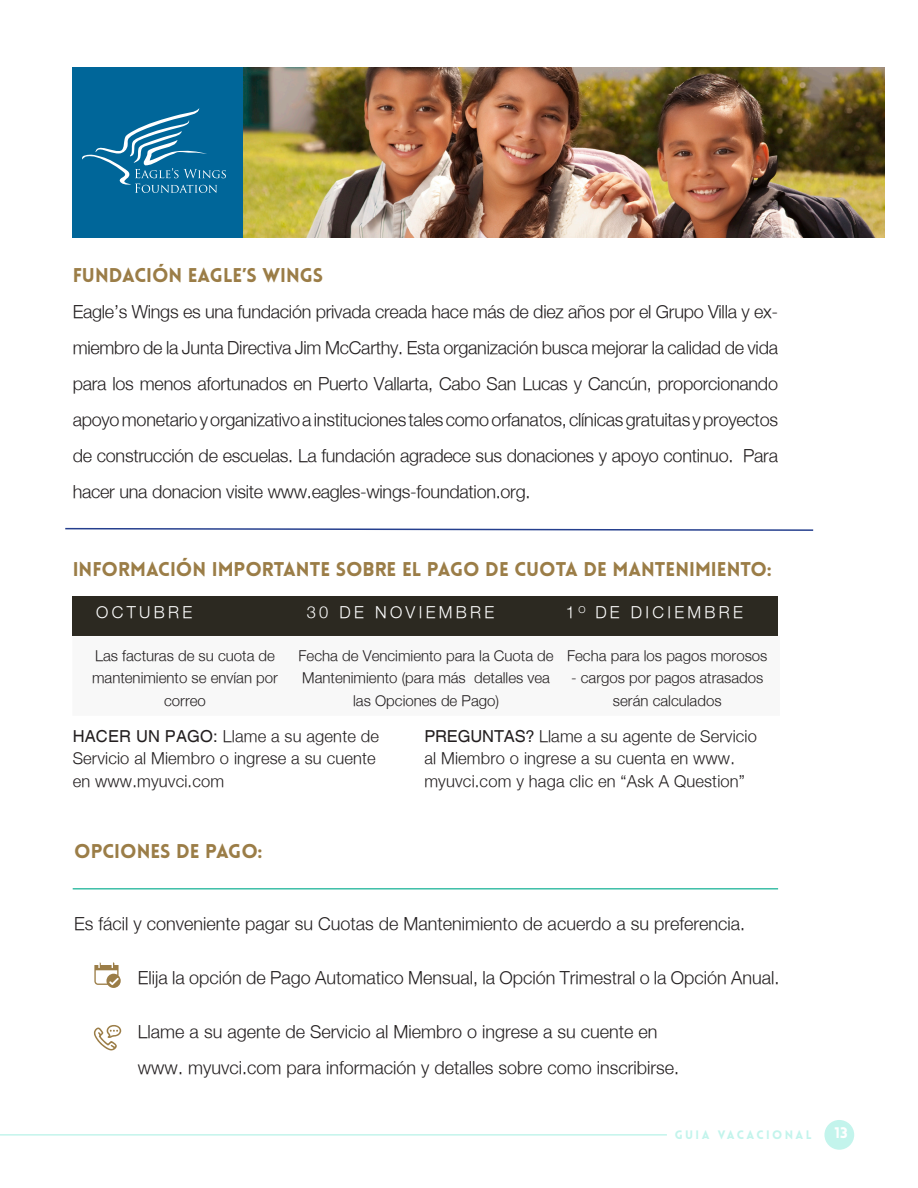
<style>
.page{position:relative;width:918px;height:1188px;background:#fff}
.page>*{position:absolute;margin:0;border:0;box-sizing:border-box;transform-origin:0 0}
.t1{font:900 19.5px "Lovelo";color:#9b7d47}
.t2{font:300 18px/36px "Helvetica Neue";color:#231f20;text-align:justify}
.t3{font:300 16.5px/22.5px "Helvetica Neue";letter-spacing:.01em;color:#231f20}
.t4{font:300 16.5px "Helvetica Neue";letter-spacing:.2em;color:#fff}
.t5{font:300 15px/22.5px "Helvetica Neue";color:#231f20;text-align:center}
.t6{font:900 15px "Lovelo";color:#fff}
.t7{font:900 12px "Lovelo";letter-spacing:.2em;color:#c3f4ec}
.s1{font-family:"Helvetica";font-weight:400}
</style>
<div class="page">
<div style="left:824px;top:1120px;width:30px;height:30px;background:#c3f4ec;border-radius:50%"></div>
<hr style="left:0;top:1134px;width:667px;height:2px;background:#c3f4ec">
<hr style="left:73px;top:888px;width:705px;height:2px;background:#3cbea7">
<svg style="left:94px;top:962px;width:27px;height:26px"></svg>
<svg style="left:94px;top:1025px;width:27px;height:26px"></svg>
<div style="left:73px;top:597px;width:705px;height:39px;background:#2c2921"></div>
<img style="left:243px;top:68px;width:641px;height:170px">
<div style="left:73px;top:68px;width:170px;height:170px;background:#069"></div>
<svg style="left:82px;top:108px;width:144px;height:85px"></svg>
<svg style="left:65px;top:527px;width:749px;height:4px"></svg>
<p class="t1" style="left:73px;top:263px;width:252px">FUNDACIÓN EAGLE’S WINGS</p>
<p class="t2" style="left:73px;top:293px;width:707px">Eagle’s Wings es una fundación privada creada hace más de diez años por el Grupo Villa y ex&shy;miembro de la Junta Directiva Jim McCarthy. Esta organización busca mejorar la calidad de vida para los menos afortunados en Puerto Vallarta, Cabo San Lucas y Cancún, proporcionando apoyo monetario y organizativo a instituciones tales como orfanatos, clínicas gratuitas y proyectos de construcción de escuelas. La fundación agradece sus donaciones y apoyo continuo. Para hacer una donacion visite www.eagles-wings-foundation.org.</p>
<p class="t1" style="left:73px;top:557px;width:700px">INFORMACIÓN IMPORTANTE SOBRE EL PAGO DE CUOTA DE MANTENIMIENTO:</p>
<p class="t4" style="left:96px;top:603px;width:97px">OCTUBRE</p>
<p class="t4" style="left:307px;top:603px;width:189px">30 DE NOVIEMBRE</p>
<p class="t4" style="left:566px;top:603px;width:178px">1 <sup>O</sup> DE DICIEMBRE</p>
<p class="t5" style="left:92px;top:644px;width:187px">Las facturas de su cuota de mantenimiento se envían por correo</p>
<p class="t5" style="left:299px;top:644px;width:257px">Fecha de Vencimiento para la Cuota de<br>Mantenimiento (para más detalles vea las Opciones de Pago)</p>
<p class="t5" style="left:567px;top:644px;width:202px">Fecha para los pagos morosos</p>
<p class="t5" style="left:571px;top:667px;width:194px">- cargos por pagos atrasados serán calculados</p>
<p class="t3" style="left:73px;top:724px;width:308px"><span class="s1">HACER UN PAGO:</span> Llame a su agente de<br>Servicio al Miembro o ingrese a su cuente en www.myuvci.com</p>
<p class="t3" style="left:424px;top:724px;width:334px"><span class="s1">PREGUNTAS?</span> Llame a su agente de Servicio al Miembro o ingrese a su cuenta en www. myuvci.com y haga clic en “Ask A Question”</p>
<p class="t1" style="left:74px;top:839px;width:190px">OPCIONES DE PAGO:</p>
<p class="t2" style="left:74px;top:905px;width:672px">Es fácil y conveniente pagar su Cuotas de Mantenimiento de acuerdo a su preferencia.</p>
<p class="t2" style="left:138px;top:959px;width:643px">Elija la opción de Pago Automatico Mensual, la Opción Trimestral o la Opción Anual.</p>
<p class="t2" style="left:138px;top:1013px;width:521px">Llame a su agente de Servicio al Miembro o ingrese a su cuente en</p>
<p class="t2" style="left:138px;top:1049px;width:543px">www. myuvci.com para información y detalles sobre como inscribirse.</p>
<p class="t7" style="left:675px;top:1127px;width:138px">GUIA VACACIONAL</p>
<p class="t6" style="left:835px;top:1123px;width:15px">13</p>
</div>
